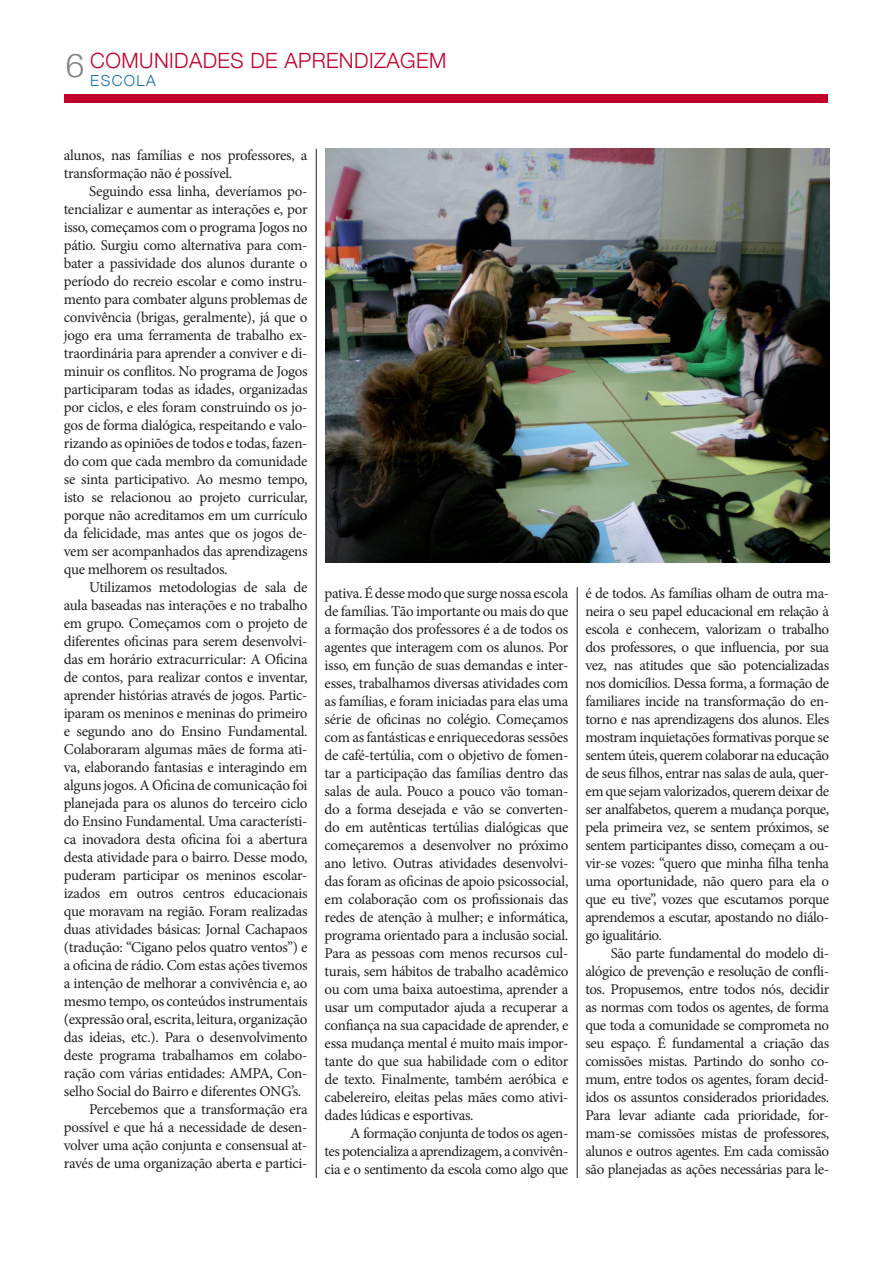
<style>
.page{position:relative;width:893px;height:1263px;background:#fff}
.page>*{position:absolute;margin:0;border:0;box-sizing:border-box;transform-origin:0 0}
.t1{font:300 33px "Helvetica Neue";color:#808285}
.t2{font:300 21px "Helvetica Neue";letter-spacing:.02em;color:#c2002b}
.t3{font:300 15.3px "Helvetica Neue";letter-spacing:.09em;color:#0e73ab}
.texto{font:15px/18px "Minion Pro";letter-spacing:-.025em;color:#231f20;text-align:justify}
</style>
<div class="page">
<div style="left:65px;top:94px;width:763px;height:9px;background:#c2002b"></div>
<hr style="left:316px;top:149px;width:1px;height:1029px;background:#231f20">
<hr style="left:577px;top:587px;width:1px;height:591px;background:#231f20">
<img style="left:325px;top:149px;width:504px;height:414px">
<p class="t1" style="left:66px;top:39px;width:20px">6</p>
<p class="t2" style="left:90px;top:44px;width:358px">COMUNIDADES DE APRENDIZAGEM</p>
<p class="t3" style="left:90px;top:68px;width:67px">ESCOLA</p>
<p class="texto" style="left:64px;top:146px;width:245px">alunos, nas famílias e nos professores, a transformação não é possível.</p>
<p class="texto" style="left:64px;top:182px;width:245px;text-indent:26px">Seguindo essa linha, deveríamos po&shy;tencializar e aumentar as interações e, por isso, começamos com o programa Jogos no pátio. Surgiu como alternativa para com&shy;bater a passividade dos alunos durante o período do recreio escolar e como instru&shy;mento para combater alguns problemas de convivência (brigas, geralmente), já que o jogo era uma ferramenta de trabalho ex&shy;traordinária para aprender a conviver e di&shy;minuir os conflitos. No programa de Jogos participaram todas as idades, organizadas por ciclos, e eles foram construindo os jo&shy;gos de forma dialógica, respeitando e valo&shy;rizando as opiniões de todos e todas, fazen&shy;do com que cada membro da comunidade se sinta participativo. Ao mesmo tempo, isto se relacionou ao projeto curricular, porque não acreditamos em um currículo da felicidade, mas antes que os jogos de&shy;vem ser acompanhados das aprendizagens que melhorem os resultados.</p>
<p class="texto" style="left:64px;top:578px;width:245px;text-indent:26px">Utilizamos metodologias de sala de aula baseadas nas interações e no trabalho em grupo. Começamos com o projeto de diferentes oficinas para serem desenvolvi&shy;das em horário extracurricular: A Oficina de contos, para realizar contos e inventar, aprender histórias através de jogos. Partic&shy;iparam os meninos e meninas do primeiro e segundo ano do Ensino Fundamental.<br>Colaboraram algumas mães de forma ati&shy;va, elaborando fantasias e interagindo em alguns jogos. A Oficina de comunicação foi planejada para os alunos do terceiro ciclo do Ensino Fundamental. Uma característi&shy;ca inovadora desta oficina foi a abertura desta atividade para o bairro. Desse modo, puderam participar os meninos escolar&shy;izados em outros centros educacionais que moravam na região. Foram realizadas duas atividades básicas: Jornal Cachapaos (tradução: “Cigano pelos quatro ventos”) e a oficina de rádio. Com estas ações tivemos a intenção de melhorar a convivência e, ao mesmo tempo, os conteúdos instrumentais (expressão oral, escrita, leitura, organização das ideias, etc.). Para o desenvolvimento deste programa trabalhamos em colabo&shy;ração com várias entidades: AMPA, Con&shy;selho Social do Bairro e diferentes ONG’s.</p>
<p class="texto" style="left:64px;top:1100px;width:245px;text-indent:26px">Percebemos que a transformação era possível e que há a necessidade de desen&shy;volver uma ação conjunta e consensual at&shy;ravés de uma organização aberta e partici-</p>
<p class="texto" style="left:325px;top:584px;width:245px">pativa. É desse modo que surge nossa escola de famílias. Tão importante ou mais do que a formação dos professores é a de todos os agentes que interagem com os alunos. Por isso, em função de suas demandas e inter&shy;esses, trabalhamos diversas atividades com as famílias, e foram iniciadas para elas uma série de oficinas no colégio. Começamos com as fantásticas e enriquecedoras sessões de café-tertúlia, com o objetivo de fomen&shy;tar a participação das famílias dentro das salas de aula. Pouco a pouco vão toman&shy;do a forma desejada e vão se converten&shy;do em autênticas tertúlias dialógicas que começaremos a desenvolver no próximo ano letivo. Outras atividades desenvolvi&shy;das foram as oficinas de apoio psicossocial, em colaboração com os profissionais das redes de atenção à mulher; e informática, programa orientado para a inclusão social.<br>Para as pessoas com menos recursos cul&shy;turais, sem hábitos de trabalho acadêmico ou com uma baixa autoestima, aprender a usar um computador ajuda a recuperar a confiança na sua capacidade de aprender, e essa mudança mental é muito mais impor&shy;tante do que sua habilidade com o editor de texto. Finalmente, também aeróbica e cabelereiro, eleitas pelas mães como ativi&shy;dades lúdicas e esportivas.</p>
<p class="texto" style="left:325px;top:1124px;width:245px;text-indent:26px">A formação conjunta de todos os agen&shy;tes potencializa a aprendizagem, a convivên&shy;cia e o sentimento da escola como algo que</p>
<p class="texto" style="left:585px;top:584px;width:245px">é de todos. As famílias olham de outra ma&shy;neira o seu papel educacional em relação à escola e conhecem, valorizam o trabalho dos professores, o que influencia, por sua vez, nas atitudes que são potencializadas nos domicílios. Dessa forma, a formação de familiares incide na transformação do en&shy;torno e nas aprendizagens dos alunos. Eles mostram inquietações formativas porque se sentem úteis, querem colaborar na educação de seus filhos, entrar nas salas de aula, quer&shy;em que sejam valorizados, querem deixar de ser analfabetos, querem a mudança porque, pela primeira vez, se sentem próximos, se sentem participantes disso, começam a ou&shy;vir-se vozes: “quero que minha filha tenha uma oportunidade, não quero para ela o que eu tive”, vozes que escutamos porque aprendemos a escutar, apostando no diálo&shy;go igualitário.</p>
<p class="texto" style="left:585px;top:944px;width:245px;text-indent:26px">São parte fundamental do modelo di&shy;alógico de prevenção e resolução de confli&shy;tos. Propusemos, entre todos nós, decidir as normas com todos os agentes, de forma que toda a comunidade se comprometa no seu espaço. É fundamental a criação das comissões mistas. Partindo do sonho co&shy;mum, entre todos os agentes, foram decid&shy;idos os assuntos considerados prioridades.<br>Para levar adiante cada prioridade, for&shy;mam-se comissões mistas de professores, alunos e outros agentes. Em cada comissão são planejadas as ações necessárias para le-</p>
</div>
